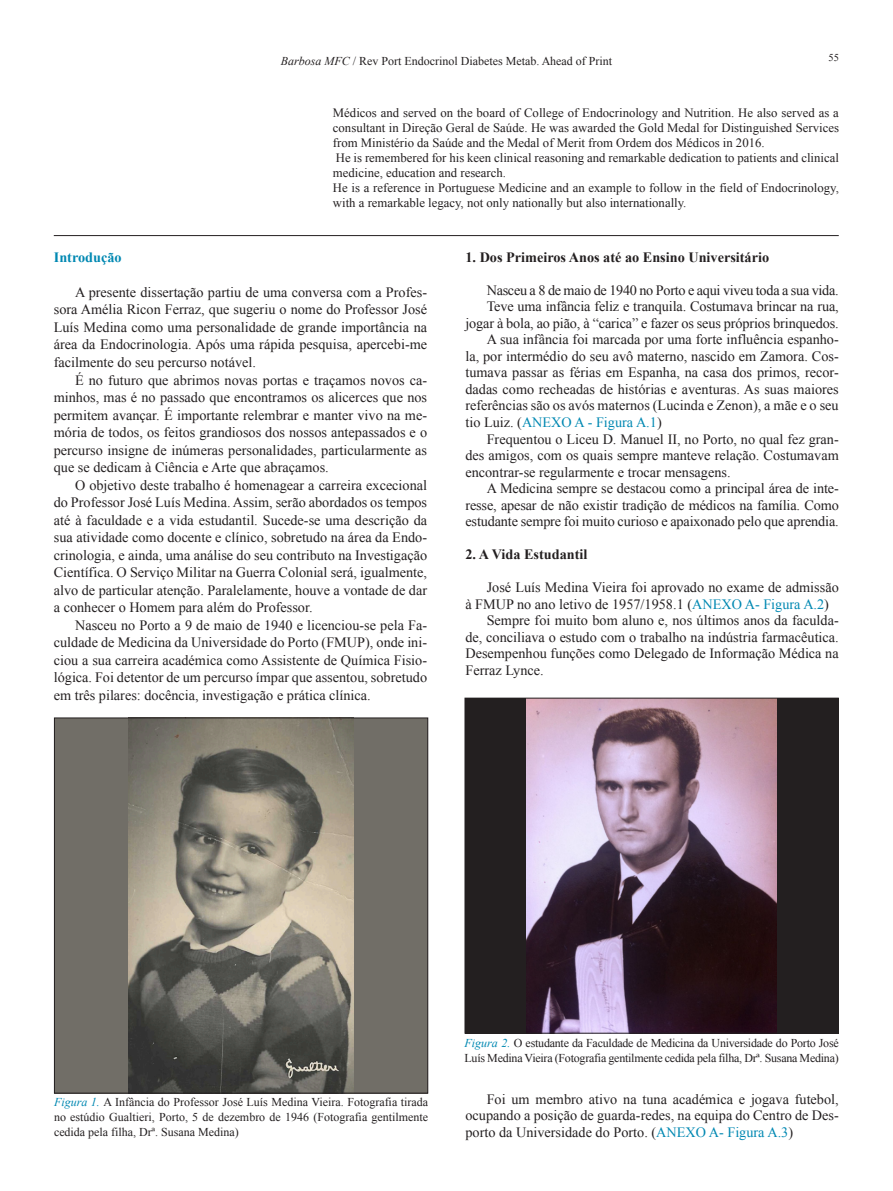
<style>
.page{position:relative;width:893px;height:1191px;background:#fff}
.page>*{position:absolute;margin:0;border:0;box-sizing:border-box;transform-origin:0 0}
.Artigo_-_texto_norma{font:14.25px/17.5px "Times New Roman";color:#231f20;text-align:justify}
.Artigo_-_titulo_2{font:700 14.25px "Times New Roman";color:#231f20}
.Artigo_-_texto_norma-2{font:14.25px "Times New Roman";letter-spacing:-.02em;color:#231f20}
.Artigos_-_titulo_1{font:700 14.25px "Times New Roman";color:#0088b2}
.Resumo_artigo_-_text{font:12.75px/15px "Times New Roman";color:#231f20}
.t1{font:12px/15px "Times New Roman";letter-spacing:-.02em;color:#231f20;text-align:justify}
.t2{font:12px "Times New Roman";color:#231f20}
.t3{font:10.5px "Times New Roman";color:#231f20}
.s1{font-style:italic}
.s2{color:#0088b2}
.s3{font-style:italic;color:#0088b2}
</style>
<div class="page">
<hr style="left:54px;top:235px;width:785px;height:1px;background:#231f20">
<div style="left:54px;top:718px;width:374px;height:375px;background:#716e67"></div>
<img style="left:129px;top:719px;width:224px;height:372px">
<div style="left:54px;top:717px;width:374px;height:376px;border:1px solid #231f20"></div>
<div style="left:465px;top:698px;width:373px;height:335px;background:#231f20"></div>
<img style="left:526px;top:700px;width:251px;height:331px">
<div style="left:465px;top:698px;width:374px;height:335px;border:1px solid #231f20"></div>
<p class="t2" style="left:281px;top:54px;width:333px"><span class="s1">Barbosa MFC</span> / Rev Port Endocrinol Diabetes Metab. Ahead of Print</p>
<p class="t3" style="left:828px;top:52px;width:12px">55</p>
<p class="Resumo_artigo_-_text" style="left:333px;top:105px;width:508px;text-align:justify">Médicos and served on the board of College of Endocrinology and Nutrition. He also served as a consultant in Direção Geral de Saúde. He was awarded the Gold Medal for Distinguished Services from Ministério da Saúde and the Medal of Merit from Ordem dos Médicos in 2016.</p>
<p class="Resumo_artigo_-_text" style="left:333px;top:150px;width:507px">He is remembered for his keen clinical reasoning and remarkable dedication to patients and clinical medicine, education and research.</p>
<p class="Resumo_artigo_-_text" style="left:333px;top:180px;width:507px">He is a reference in Portuguese Medicine and an example to follow in the field of Endocrinology, with a remarkable legacy, not only nationally but also internationally.</p>
<p class="Artigos_-_titulo_1" style="left:54px;top:249px;width:69px">Introdução</p>
<p class="Artigo_-_texto_norma" style="left:54px;top:283px;width:375px;text-indent:21px">A presente dissertação partiu de uma conversa com a Profes&shy;sora Amélia Ricon Ferraz, que sugeriu o nome do Professor José Luís Medina como uma personalidade de grande importância na área da Endocrinologia. Após uma rápida pesquisa, apercebi-me facilmente do seu percurso notável.</p>
<p class="Artigo_-_texto_norma" style="left:54px;top:371px;width:375px;text-indent:21px">É no futuro que abrimos novas portas e traçamos novos ca&shy;minhos, mas é no passado que encontramos os alicerces que nos permitem avançar. É importante relembrar e manter vivo na me&shy;mória de todos, os feitos grandiosos dos nossos antepassados e o percurso insigne de inúmeras personalidades, particularmente as que se dedicam à Ciência e Arte que abraçamos.</p>
<p class="Artigo_-_texto_norma" style="left:54px;top:476px;width:375px;text-indent:21px">O objetivo deste trabalho é homenagear a carreira excecional do Professor José Luís Medina. Assim, serão abordados os tempos até à faculdade e a vida estudantil. Sucede-se uma descrição da sua atividade como docente e clínico, sobretudo na área da Endo&shy;crinologia, e ainda, uma análise do seu contributo na Investigação Científica. O Serviço Militar na Guerra Colonial será, igualmente, alvo de particular atenção. Paralelamente, houve a vontade de dar a conhecer o Homem para além do Professor.</p>
<p class="Artigo_-_texto_norma" style="left:54px;top:616px;width:375px;text-indent:21px">Nasceu no Porto a 9 de maio de 1940 e licenciou-se pela Fa&shy;culdade de Medicina da Universidade do Porto (FMUP), onde ini&shy;ciou a sua carreira académica como Assistente de Química Fisio&shy;lógica. Foi detentor de um percurso ímpar que assentou, sobretudo em três pilares: docência, investigação e prática clínica.</p>
<p class="Artigo_-_titulo_2" style="left:465px;top:249px;width:305px">1. Dos Primeiros Anos até ao Ensino Universitário</p>
<p class="Artigo_-_texto_norma-2" style="left:487px;top:282px;width:354px">Nasceu a 8 de maio de 1940 no Porto e aqui viveu toda a sua vida.</p>
<p class="Artigo_-_texto_norma" style="left:465px;top:298px;width:375px;line-height:16.5px;text-align:right">Teve uma infância feliz e tranquila. Costumava brincar na rua, jogar à bola, ao pião, à “carica” e fazer os seus próprios brinquedos.</p>
<p class="Artigo_-_texto_norma" style="left:465px;top:331px;width:375px;line-height:16.5px;text-indent:21px">A sua infância foi marcada por uma forte influência espanho&shy;la, por intermédio do seu avô materno, nascido em Zamora. Cos&shy;tumava passar as férias em Espanha, na casa dos primos, recor&shy;dadas como recheadas de histórias e aventuras. As suas maiores referências são os avós maternos (Lucinda e Zenon), a mãe e o seu tio Luiz. (<span class="s2">ANEXO A - Figura A.1</span>)</p>
<p class="Artigo_-_texto_norma" style="left:465px;top:430px;width:375px;line-height:16.5px;text-indent:21px">Frequentou o Liceu D. Manuel II, no Porto, no qual fez gran&shy;des amigos, com os quais sempre manteve relação. Costumavam encontrar-se regularmente e trocar mensagens.</p>
<p class="Artigo_-_texto_norma" style="left:465px;top:480px;width:375px;line-height:16.5px;text-indent:21px">A Medicina sempre se destacou como a principal área de inte&shy;resse, apesar de não existir tradição de médicos na família. Como estudante sempre foi muito curioso e apaixonado pelo que aprendia.</p>
<p class="Artigo_-_titulo_2" style="left:465px;top:546px;width:123px">2. A Vida Estudantil</p>
<p class="Artigo_-_texto_norma" style="left:465px;top:579px;width:375px;line-height:16.5px;text-indent:21px">José Luís Medina Vieira foi aprovado no exame de admissão à FMUP no ano letivo de 1957/1958.1 (<span class="s2">ANEXO A- Figura A.2</span>)</p>
<p class="Artigo_-_texto_norma" style="left:465px;top:612px;width:375px;line-height:16.5px;text-indent:21px">Sempre foi muito bom aluno e, nos últimos anos da faculda&shy;de, conciliava o estudo com o trabalho na indústria farmacêutica.<br>Desempenhou funções como Delegado de Informação Médica na Ferraz Lynce.</p>
<p class="t1" style="left:54px;top:1094px;width:376px"><span class="s3">Figura 1.</span> A Infância do Professor José Luís Medina Vieira. Fotografia tirada no estúdio Gualtieri, Porto, 5 de dezembro de 1946 (Fotografia gentilmente cedida pela filha, Drª. Susana Medina)</p>
<p class="t1" style="left:465px;top:1034px;width:376px"><span class="s3">Figura 2.</span> O estudante da Faculdade de Medicina da Universidade do Porto José<br>Luís Medina Vieira (Fotografia gentilmente cedida pela filha, Drª. Susana Medina)</p>
<p class="Artigo_-_texto_norma" style="left:465px;top:1090px;width:375px;line-height:16.5px;text-indent:21px">Foi um membro ativo na tuna académica e jogava futebol, ocupando a posição de guarda-redes, na equipa do Centro de Des&shy;porto da Universidade do Porto. (<span class="s2">ANEXO A- Figura A.3</span>)</p>
</div>
